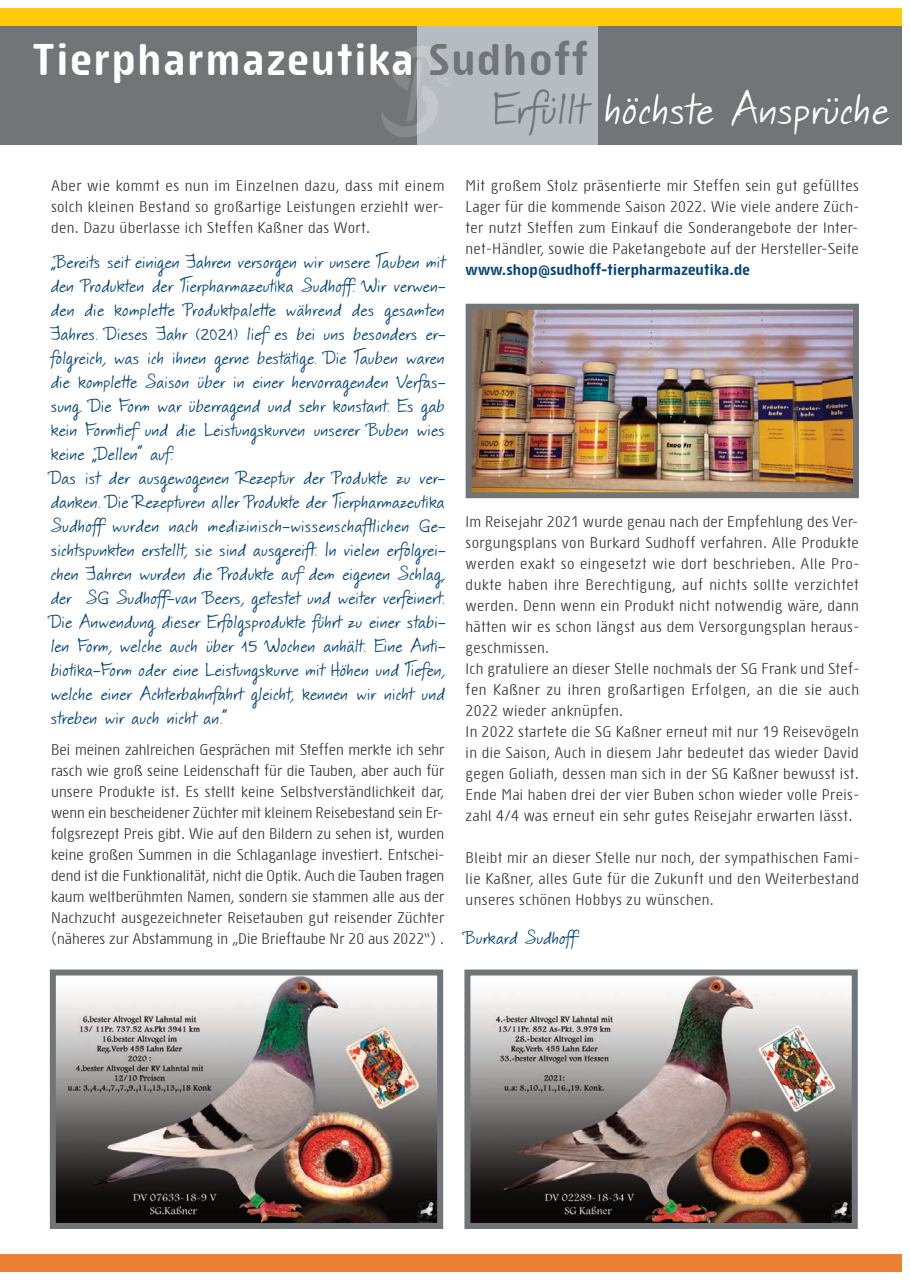
<style>
.page{position:relative;width:910px;height:1280px;background:#fff}
.page>*{position:absolute;margin:0;border:0;box-sizing:border-box;transform-origin:0 0}
.t1{font:700 43.2px "Sys TT";letter-spacing:.05em;color:#fff}
.t2{font:43.2px "Thery Handwriting";letter-spacing:.05em;color:#fff}
.t3{font:18px/24px "Thery Handwriting";letter-spacing:.05em;color:#004279}
.t4{font:15px/21px "Sys TT";letter-spacing:.025em;color:#231f20;text-align:justify}
.t5{font:700 15px "Sys TT";letter-spacing:.015em;color:#004279}
.s1{color:#717578}
</style>
<div class="page">
<img style="left:471px;top:976px;width:380px;height:246px">
<div style="left:464px;top:969px;width:394px;height:260px;border:6px solid #717578"></div>
<div style="left:9px;top:26px;width:892px;height:119px;background:#717578"></div>
<div style="left:9px;top:1254px;width:892px;height:17px;background:#ea8034"></div>
<div style="left:417px;top:26px;width:180px;height:119px;background:#b7bcc2"></div>
<img style="left:408px;top:91px;width:9px;height:20px">
<img style="left:392px;top:46px;width:25px;height:45px">
<img style="left:382px;top:111px;width:35px;height:26px">
<img style="left:417px;top:46px;width:27px;height:35px">
<div style="left:9px;top:9px;width:892px;height:17px;background:#feca0a"></div>
<img style="left:57px;top:976px;width:379px;height:246px">
<div style="left:50px;top:969px;width:393px;height:260px;border:6px solid #717578"></div>
<div style="left:0;top:26px;width:9px;height:119px;background:#717578"></div>
<div style="left:0;top:1254px;width:9px;height:17px;background:#ea8034"></div>
<div style="left:0;top:9px;width:9px;height:17px;background:#feca0a"></div>
<img style="left:473px;top:311px;width:379px;height:180px">
<div style="left:466px;top:304px;width:393px;height:194px;border:6px solid #717578"></div>
<h1 class="t1" style="left:33px;top:43px;width:557px">Tierpharmazeutika <span class="s1">Sudhoff</span></h1>
<h1 class="t2" style="left:493px;top:94px;width:395px"><span class="s1">Erfüllt</span> höchste Ansprüche</h1>
<p class="t4" style="left:51px;top:177px;width:395px">Aber wie kommt es nun im Einzelnen dazu, dass mit einem solch kleinen Bestand so großartige Leistungen erziehlt wer&shy;den. Dazu überlasse ich Steffen Kaßner das Wort.</p>
<p class="t3" style="left:51px;top:254px;width:396px">„Bereits seit einigen Jahren versorgen wir unsere Tauben mit den Produkten der Tierpharmazeutika Sudhoff. Wir verwen&shy;den die komplette Produktpalette während des gesamten Jahres. Dieses Jahr (2021) lief es bei uns besonders er&shy;folgreich, was ich ihnen gerne bestätige. Die Tauben waren die komplette Saison über in einer hervorragenden Verfas&shy;sung. Die Form war überragend und sehr konstant. Es gab kein Formtief und die Leistungskurven unserer Buben wies keine „Dellen“ auf.<br>Das ist der ausgewogenen Rezeptur der Produkte zu ver&shy;danken. Die Rezepturen aller Produkte der Tierpharmazeutika Sudhoff wurden nach medizinisch-wissenschaftlichen Ge&shy;sichtspunkten erstellt, sie sind ausgereift. In vielen erfolgrei&shy;chen Jahren wurden die Produkte auf dem eigenen Schlag, der SG Sudhoff-van Beers, getestet und weiter verfeinert.<br>Die Anwendung dieser Erfolgsprodukte führt zu einer stabi&shy;len Form, welche auch über 15 Wochen anhält. Eine Anti&shy;biotika-Form oder eine Leistungskurve mit Höhen und Tiefen, welche einer Achterbahnfahrt gleicht, kennen wir nicht und streben wir auch nicht an.“</p>
<p class="t4" style="left:51px;top:741px;width:395px">Bei meinen zahlreichen Gesprächen mit Steffen merkte ich sehr rasch wie groß seine Leidenschaft für die Tauben, aber auch für unsere Produkte ist. Es stellt keine Selbstverständlichkeit dar, wenn ein bescheidener Züchter mit kleinem Reisebestand sein Er&shy;folgsrezept Preis gibt. Wie auf den Bildern zu sehen ist, wurden keine großen Summen in die Schlaganlage investiert. Entschei&shy;dend ist die Funktionalität, nicht die Optik. Auch die Tauben tragen kaum weltberühmten Namen, sondern sie stammen alle aus der Nachzucht ausgezeichneter Reisetauben gut reisender Züchter (näheres zur Abstammung in „Die Brieftaube Nr 20 aus 2022“) .</p>
<p class="t4" style="left:466px;top:177px;width:395px">Mit großem Stolz präsentierte mir Steffen sein gut gefülltes Lager für die kommende Saison 2022. Wie viele andere Züch&shy;ter nutzt Steffen zum Einkauf die Sonderangebote der Inter&shy;net-Händler, sowie die Paketangebote auf der Hersteller-Seite</p>
<p class="t5" style="left:466px;top:264px;width:286px">www.shop@sudhoff-tierpharmazeutika.de</p>
<p class="t4" style="left:466px;top:513px;width:395px;text-align:left">Im Reisejahr 2021 wurde genau nach der Empfehlung des Ver&shy;sorgungsplans von Burkard Sudhoff verfahren. Alle Produkte werden exakt so eingesetzt wie dort beschrieben. Alle Pro&shy;dukte haben ihre Berechtigung, auf nichts sollte verzichtet werden. Denn wenn ein Produkt nicht notwendig wäre, dann hätten wir es schon längst aus dem Versorgungsplan heraus&shy;geschmissen.<br>Ich gratuliere an dieser Stelle nochmals der SG Frank und Stef&shy;fen Kaßner zu ihren großartigen Erfolgen, an die sie auch 2022 wieder anknüpfen.<br>In 2022 startete die SG Kaßner erneut mit nur 19 Reisevögeln in die Saison, Auch in diesem Jahr bedeutet das wieder David gegen Goliath, dessen man sich in der SG Kaßner bewusst ist.<br>Ende Mai haben drei der vier Buben schon wieder volle Preis&shy;zahl 4/4 was erneut ein sehr gutes Reisejahr erwarten lässt.</p>
<p class="t4" style="left:466px;top:849px;width:395px">Bleibt mir an dieser Stelle nur noch, der sympathischen Fami&shy;lie Kaßner, alles Gute für die Zukunft und den Weiterbestand unseres schönen Hobbys zu wünschen.</p>
<p class="t3" style="left:466px;top:930px;width:111px">Burkard Sudhoff</p>
</div>
